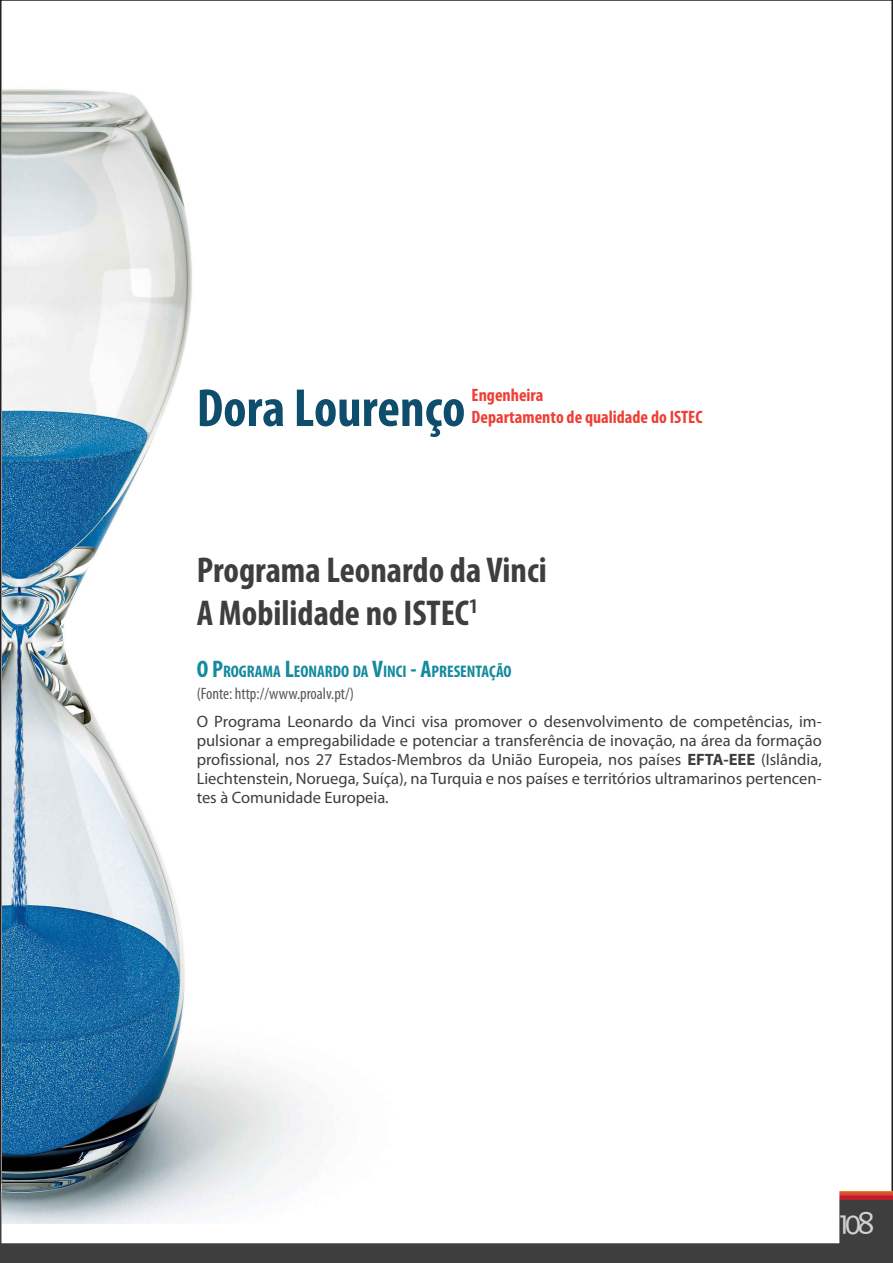
<style>
.page{position:relative;width:893px;height:1263px;background:#fff}
.page>*{position:absolute;margin:0;border:0;box-sizing:border-box;transform-origin:0 0}
.t1{font:700 condensed 54px "Myriad Pro";color:#0e4d6b}
.t2{font:700 condensed 36px/43.2px "Myriad Pro";color:#3e3e3f}
.t3{font:33px "Slabo 27 px";color:#d1d2d4}
.t4{font:700 condensed 18px "Myriad Pro";color:#ee3e35}
.Título_1_Azul{font:700 condensed 16.8px "Myriad Pro";color:#138a9d}
.t5{font:16.5px/19px "Myriad Pro";color:#3e3e3f;text-align:justify}
.Bibliografia{font:condensed 16.5px "Myriad Pro";color:#57585a}
.s1{font-size:24px}
.s2{font-weight:700}
</style>
<div class="page">
<div style="left:0;top:1191px;width:893px;height:72px;background:#3e3e3f"></div>
<div style="left:830px;top:1195px;width:63px;height:5px;background:#be1d2c"></div>
<hr style="left:830px;top:1192px;width:63px;height:3px;background:#ee3e35">
<hr style="left:830px;top:1191px;width:63px;height:1px;background:#f1851e">
<div style="left:2px;top:1185px;width:837px;height:57px;background:#fff"></div>
<div style="left:1px;top:1184px;width:838px;height:59px;border:2px solid #fff"></div>
<img style="left:2px;top:89px;width:427px;height:1134px">
<p class="t1" style="left:197px;top:374px;width:270px">Dora Lourenço</p>
<p class="t4" style="left:472px;top:384px;width:73px">Engenheira</p>
<p class="t4" style="left:472px;top:405px;width:232px">Departamento de qualidade do ISTEC</p>
<p class="t2" style="left:197px;top:548px;width:351px">Programa Leonardo da Vinci<br>A Mobilidade no ISTEC<sup>1</sup></p>
<p class="Título_1_Azul" style="left:197px;top:661px;width:243px"><span class="s1">O P</span>ROGRAMA <span class="s1">L</span>EONARDO DA <span class="s1">V</span>INCI <span class="s1">- A</span>PRESE</p>
<p class="Título_1_Azul" style="left:467px;top:661px;width:45px">NTAÇÃO</p>
<p class="Bibliografia" style="left:197px;top:684px;width:159px">(Fonte: http://www.proalv.pt/)</p>
<p class="t5" style="left:197px;top:711px;width:627px">O Programa Leonardo da Vinci visa promover o desenvolvimento de competências, im&shy;pulsionar a empregabilidade e potenciar a transferência de inovação, na área da formação profissional, nos 27 Estados-Membros da União Europeia, nos países <span class="s2">EFTA-EEE</span> (Islândia, Liechtenstein, Noruega, Suíça), na Turquia e nos países e territórios ultramarinos pertencen&shy;tes à Comunidade Europeia.</p>
<h3 class="t3" style="left:839px;top:1203px;width:37px">108</h3>
</div>
